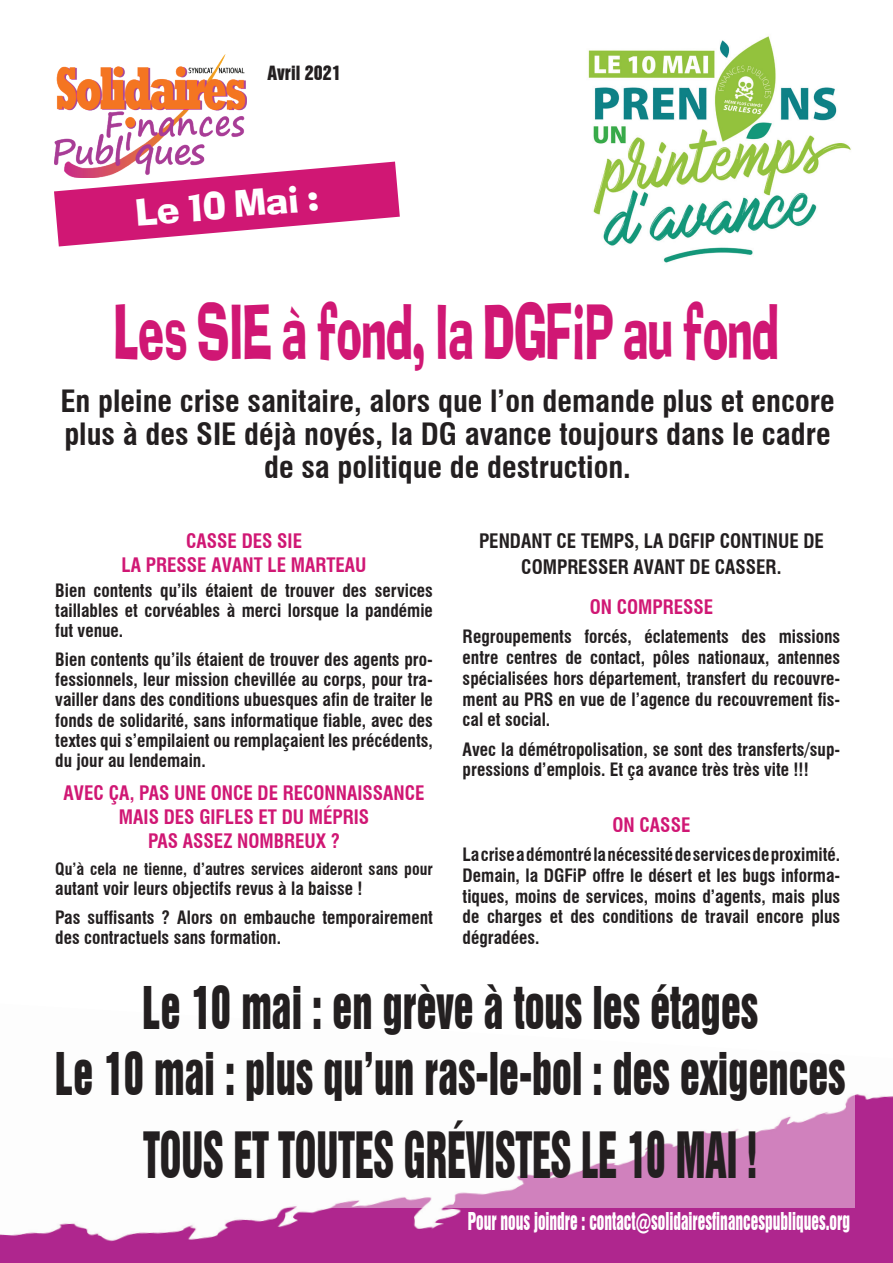
<style>
.page{position:relative;width:893px;height:1263px;background:#fff}
.page>*{position:absolute;margin:0;border:0;box-sizing:border-box;transform-origin:0 0}
.t1{font:73.5px "Ad Lib";color:#d01774;scale:.56 1}
.t2{font:58.5px "Swiss 921 BT Regular A";color:#231f20;scale:.67 1}
.t3{font:54px/66px "Swiss 921 BT Regular A";color:#231f20;text-align:center;scale:.75 1}
.t4{font:36px "Ad Lib";color:#fff}
.t5{font:700 condensed 30px/33px "Swiss 721 BT";color:#231f20;text-align:center}
.t6{font:22.65px "Swiss 921 BT Regular A";color:#fff;scale:.68 1}
.t7{font:700 condensed 19.5px/24.2px "Swiss 721 BT";color:#d01774;text-align:center}
.t8{font:700 condensed 19.5px/25.2px "Swiss 721 BT";color:#231f20;text-align:center}
.t9{font:700 condensed 18px/20.7px "Swiss 721 BT";color:#231f20;text-align:justify}
.t10{font:18px "Swiss 921 BT Regular A";color:#231f20}
.t11{font:700 condensed 16.5px "Swiss 721 BT";color:#231f20}
</style>
<div class="page">
<img style="left:588px;top:36px;width:263px;height:227px">
<img style="left:0;top:1094px;width:893px;height:169px">
<svg style="left:40px;top:1094px;width:815px;height:114px"></svg>
<img style="left:54px;top:54px;width:193px;height:108px">
<svg style="left:54px;top:162px;width:346px;height:84px"></svg>
<p class="t10" style="left:268px;top:61px;width:75px">Avril 2021</p>
<h3 class="t4" style="left:134px;top:192px;width:184px;rotate:-5deg">Le 10 Mai :</h3>
<h1 class="t1" style="left:114px;top:288px;width:1188px">Les SIE à fond, la DGFiP au fond</h1>
<h3 class="t5" style="left:60px;top:384px;width:776px">En pleine crise sanitaire, alors que l’on demande plus et encore plus à des SIE déjà noyés, la DG avance toujours dans le cadre de sa politique de destruction.</h3>
<p class="t7" style="left:122px;top:529px;width:246px">CASSE DES SIE<br>LA PRESSE AVANT LE MARTEAU</p>
<p class="t9" style="left:55px;top:580px;width:379px;line-height:20.2px">Bien contents qu’ils étaient de trouver des services taillables et corvéables à merci lorsque la pandémie fut venue.</p>
<p class="t9" style="left:55px;top:649px;width:379px;line-height:20.2px">Bien contents qu’ils étaient de trouver des agents pro&shy;fessionnels, leur mission chevillée au corps, pour tra&shy;vailler dans des conditions ubuesques afin de traiter le fonds de solidarité, sans informatique fiable, avec des textes qui s’empilaient ou remplaçaient les précédents, du jour au lendemain.</p>
<p class="t7" style="left:64px;top:780px;width:363px">AVEC ÇA, PAS UNE ONCE DE RECONNAISSANCE<br>MAIS DES GIFLES ET DU MÉPRIS<br>PAS ASSEZ NOMBREUX ?</p>
<p class="t11" style="left:55px;top:859px;width:379px">Qu’à cela ne tienne, d’autres services aideront sans pour</p>
<p class="t9" style="left:55px;top:874px;width:379px;line-height:28.7px">autant voir leurs objectifs revus à la baisse !<br>Pas suffisants ? Alors on embauche temporairement</p>
<p class="t9" style="left:55px;top:927px;width:227px">des contractuels sans formation.</p>
<p class="t8" style="left:479px;top:529px;width:346px">PENDANT CE TEMPS, LA DGFIP CONTINUE DE<br>COMPRESSER AVANT DE CASSER.</p>
<p class="t7" style="left:590px;top:595px;width:125px">ON COMPRESSE</p>
<p class="t9" style="left:463px;top:626px;width:379px">Regroupements forcés, éclatements des missions entre centres de contact, pôles nationaux, antennes spécialisées hors département, transfert du recouvre&shy;ment au PRS en vue de l’agence du recouvrement fis&shy;cal et social.</p>
<p class="t9" style="left:463px;top:739px;width:379px">Avec la démétropolisation, se sont des transferts/sup&shy;pressions d’emplois. Et ça avance très très vite !!!</p>
<p class="t7" style="left:612px;top:813px;width:79px">ON CASSE</p>
<p class="t9" style="left:463px;top:844px;width:379px">La crise a démontré la nécessité de services de proximité.<br>Demain, la DGFiP offre le désert et les bugs informa&shy;tiques, moins de services, moins d’agents, mais plus de charges et des conditions de travail encore plus dégradées.</p>
<h3 class="t3" style="left:55px;top:974px;width:1056px">Le 10 mai : en grève à tous les étages<br>Le 10 mai : plus qu’un ras-le-bol : des exigences</h3>
<h2 class="t2" style="left:143px;top:1116px;width:918px">TOUS ET TOUTES GRÉVISTES LE 10 MAI !</h2>
<p class="t6" style="left:468px;top:1206px;width:564px">Pour nous joindre : contact@solidairesfinancespubliques.org</p>
</div>
